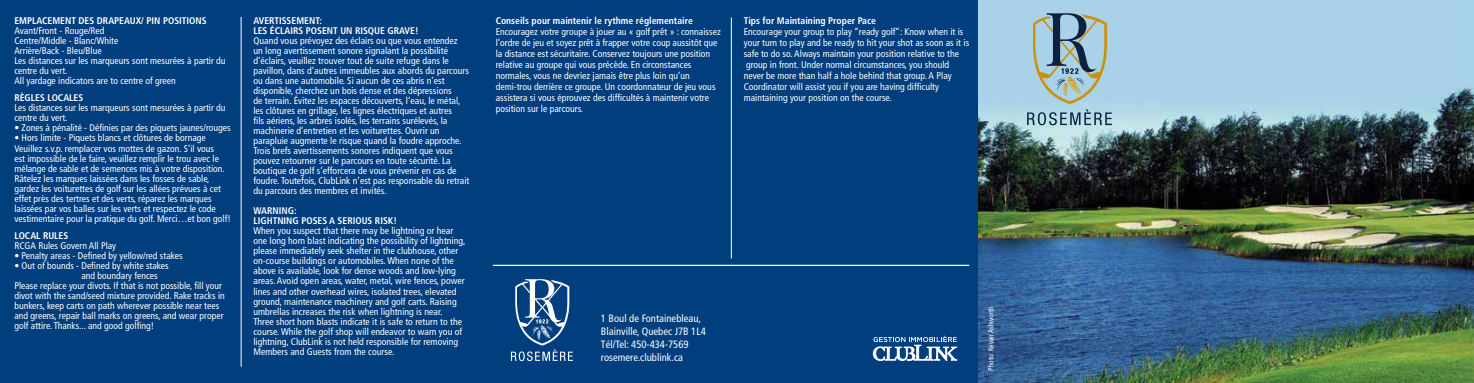
<style>
.page{position:relative;width:1474px;height:383px;background:#fff}
.page>*{position:absolute;margin:0;border:0;box-sizing:border-box;transform-origin:0 0}
.t1{font:condensed 10.62px/13.1px "Frutiger";color:#fff}
.t2{font:condensed 9.75px/10px "Frutiger";color:#fff}
.t3{font:700 condensed 9.75px/10px "Frutiger";color:#fff}
.t4{font:condensed 9.75px/10.9px "Frutiger LT";color:#fff}
.t5{font:condensed 7.5px "Frutiger";color:#fff}
.s1{font-family:"Frutiger LT"}
</style>
<div class="page">
<div style="left:0;top:0;width:979px;height:382px;background:#003e7e"></div>
<hr style="left:731px;top:18px;width:1px;height:240px;background:#fff">
<hr style="left:241px;top:17px;width:1px;height:349px;background:#fff">
<img style="left:979px;top:0;width:495px;height:382px">
<svg style="left:1027px;top:13px;width:85px;height:112px;background:#98b4ba"></svg>
<svg style="left:511px;top:279px;width:62px;height:82px"></svg>
<hr style="left:493px;top:264px;width:476px;height:2px;background:#fff">
<svg style="left:873px;top:335px;width:84px;height:26px"></svg>
<p class="t3" style="left:14px;top:16px;width:194px">EMPLACEMENT DES DRAPEAUX/ PIN POSITIONS</p>
<p class="t2" style="left:14px;top:26px;width:213px">Avant/Front - Rouge/Red<br>Centre/Middle - Blanc/White<br>Arrière/Back - Bleu/Blue<br>Les distances sur les marqueurs sont mesurées à partir du centre du vert.<br>All yardage indicators are to centre of green</p>
<p class="t3" style="left:14px;top:93px;width:70px">RÈGLES LOCALES</p>
<p class="t2" style="left:14px;top:103px;width:213px">Les distances sur les marqueurs sont mesurées à partir du centre du vert.</p>
<p class="t2" style="left:14px;top:123px;width:218px">• Zones à pénalité - Définies par des piquets jaunes/rouges</p>
<p class="t2" style="left:14px;top:133px;width:218px">• Hors limite - Piquets blancs et clôtures de bornage Veuillez s.v.p. remplacer vos mottes de gazon. S’il vous<br>est impossible de le faire, veuillez remplir le trou avec le mélange de sable et de semences mis à votre disposition.<br>Râtelez les marques laissées dans les fosses de sable, gardez les voiturettes de golf sur les allées prévues à cet effet près des tertres et des verts, réparez les marques laissées par vos balles sur les verts et respectez le code vestimentaire pour la pratique du golf. Merci…et bon golf!</p>
<p class="t3" style="left:14px;top:230px;width:55px">LOCAL RULES</p>
<p class="t2" style="left:14px;top:240px;width:103px">RCGA Rules Govern All Play</p>
<p class="t2" style="left:14px;top:250px;width:170px">• Penalty areas - Defined by yellow/red stakes</p>
<p class="t2" style="left:14px;top:260px;width:156px">• Out of bounds - Defined by white stakes</p>
<p class="t2" style="left:81px;top:270px;width:78px">and boundary fences</p>
<p class="t2" style="left:14px;top:280px;width:209px">Please replace your divots. If that is not possible, fill your</p>
<p class="t2" style="left:14px;top:290px;width:212px">divot with the sand/seed mixture provided. Rake tracks in</p>
<p class="t2" style="left:14px;top:300px;width:206px">bunkers, keep carts on path wherever possible near tees</p>
<p class="t2" style="left:14px;top:310px;width:211px">and greens, repair ball marks on greens, and wear proper</p>
<p class="t2" style="left:14px;top:320px;width:141px">golf attire. Thanks... and good golfing!</p>
<p class="t3" style="left:253px;top:16px;width:167px">AVERTISSEMENT:<br>LES ÉCLAIRS POSENT UN RISQUE GRAVE!</p>
<p class="t2" style="left:253px;top:36px;width:218px">Quand vous prévoyez des éclairs ou que vous entendez<br>un long avertissement sonore signalant la possibilité d’éclairs, veuillez trouver tout de suite refuge dans le pavillon, dans d’autres immeubles aux abords du parcours ou dans une automobile. Si aucun de ces abris n’est disponible, cherchez un bois dense et des dépressions<br>de terrain. Évitez les espaces découverts, l’eau, le métal, les clôtures en grillage, les lignes électriques et autres<br>fils aériens, les arbres isolés, les terrains surélevés, la machinerie d’entretien et les voiturettes. Ouvrir un parapluie augmente le risque quand la foudre approche.<br>Trois brefs avertissements sonores indiquent que vous pouvez retourner sur le parcours en toute sécurité. La boutique de golf s’efforcera de vous prévenir en cas de foudre. Toutefois, ClubLink n’est pas responsable du retrait du parcours des membres et invités.</p>
<p class="t3" style="left:253px;top:206px;width:145px">WARNING:<br>LIGHTNING POSES A SERIOUS RISK!</p>
<p class="t2" style="left:253px;top:226px;width:214px">When you suspect that there may be lightning or hear one long horn blast indicating the possibility of lightning, please immediately seek shelter in the clubhouse, other on-course buildings or automobiles. When none of the above is available, look for dense woods and low-lying areas. Avoid open areas, water, metal, wire fences, power lines and other overhead wires, isolated trees, elevated ground, maintenance machinery and golf carts. Raising umbrellas increases the risk when lightning is near.<br>Three short horn blasts indicate it is safe to return to the course. While the golf shop will endeavor to warn you of lightning, ClubLink is not held responsible for removing Members and Guests from the course.</p>
<p class="t3" style="left:496px;top:16px;width:199px">Conseils pour maintenir le rythme réglementaire</p>
<p class="t2" style="left:496px;top:26px;width:227px;line-height:10.9px">Encouragez votre groupe à jouer au « golf prêt » : connaissez l’ordre de jeu et soyez prêt à frapper votre coup aussitôt que la distance est sécuritaire. Conservez toujours une position relative au groupe qui vous précède. En circonstances normales, vous ne devriez jamais être plus loin qu’un demi-trou derrière ce groupe. <span class="s1">Un coordonnateur de jeu vous</span></p>
<p class="t4" style="left:496px;top:92px;width:215px">assistera si vous éprouvez des difficultés à maintenir votre position sur le parcours.</p>
<p class="t3" style="left:744px;top:16px;width:134px">Tips for Maintaining Proper Pace</p>
<p class="t2" style="left:744px;top:26px;width:227px;line-height:10.9px">Encourage your group to play “ready golf”: Know when it is your turn to play and be ready to hit your shot as soon as it is safe to do so. Always maintain your position relative to the group in front. Under normal circumstances, you should never be more than half a hole behind that group. A Play Coordinator will assist you if you are having difficulty maintaining your position on the course.</p>
<p class="t1" style="left:601px;top:311px;width:106px">1 Boul de Fontainebleau,<br>Blainville, Quebec J7B 1L4<br>Tél/Tel: 450-434-7569 rosemere.clublink.ca</p>
<p class="t5" style="left:986px;top:370px;width:66px;rotate:-90deg">Photo: Kevan Ashworth</p>
</div>
